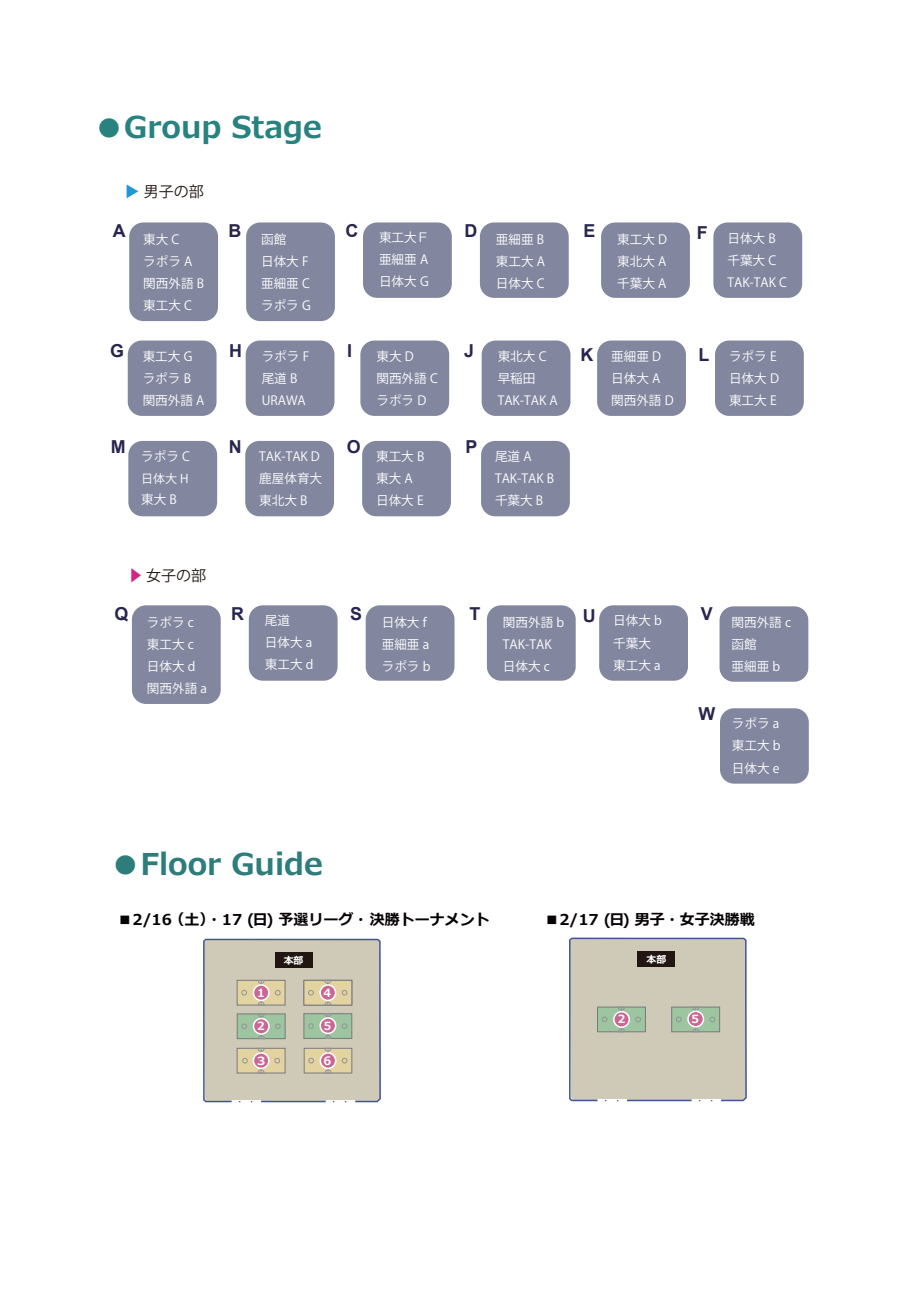
<style>
.page{position:relative;width:919px;height:1289px;background:#fff}
.page>*{position:absolute;margin:0;border:0;box-sizing:border-box;transform-origin:0 0}
.t1{font:700 30px "Meiryo";color:#278280}
.t2{font:700 30px "Meiryo";color:#2e7d7b}
.t3{font:700 17.85px "Arial";color:#28254f}
.t4{font:700 15px "Meiryo";color:#070304}
.t5{font:15px "Koz Go Pr 6 N";color:#211814}
.t6{font:12.6px/22px "Koz Go Pr 6 N";color:#fff}
.t7{font:12px "Koz Go Pr 6 N";color:#fff}
.t8{font:700 11.55px "Meiryo";color:#fff}
.t9{font:700 11.25px "Meiryo";color:#fff}
.t10{font:700 11.25px "Meiryo";color:#fff;scale:1.09 1}
.t11{font:700 9.9px "Meiryo";color:#fff}
.t12{font:6px "Koz Go Pr 6 N";color:#211814}
.s1{font-family:"Meiryo";font-weight:700;font-size:18px;color:#2098d5}
.s2{font-family:"Arial";font-weight:700;font-size:17.85px;color:#28254f}
.s3{color:#d4257f}
</style>
<div class="page">
<div style="left:129px;top:222px;width:89px;height:99px;background:#82879f;border-radius:14px"></div>
<div style="left:246px;top:222px;width:89px;height:99px;background:#82879f;border-radius:14px"></div>
<div style="left:363px;top:222px;width:89px;height:76px;background:#82879f;border-radius:14px"></div>
<div style="left:480px;top:222px;width:88px;height:76px;background:#82879f;border-radius:14px"></div>
<div style="left:601px;top:222px;width:88px;height:76px;background:#82879f;border-radius:14px"></div>
<div style="left:713px;top:222px;width:89px;height:76px;background:#82879f;border-radius:14px"></div>
<div style="left:128px;top:340px;width:88px;height:76px;background:#82879f;border-radius:14px"></div>
<div style="left:246px;top:340px;width:88px;height:76px;background:#82879f;border-radius:14px"></div>
<div style="left:360px;top:340px;width:89px;height:76px;background:#82879f;border-radius:14px"></div>
<div style="left:481px;top:340px;width:89px;height:76px;background:#82879f;border-radius:14px"></div>
<div style="left:597px;top:340px;width:89px;height:76px;background:#82879f;border-radius:14px"></div>
<div style="left:720px;top:708px;width:88px;height:75px;background:#82879f;border-radius:14px"></div>
<div style="left:128px;top:441px;width:89px;height:75px;background:#82879f;border-radius:14px"></div>
<div style="left:245px;top:441px;width:89px;height:75px;background:#82879f;border-radius:14px"></div>
<div style="left:362px;top:441px;width:89px;height:75px;background:#82879f;border-radius:14px"></div>
<div style="left:481px;top:441px;width:89px;height:75px;background:#82879f;border-radius:14px"></div>
<div style="left:719px;top:606px;width:89px;height:75px;background:#82879f;border-radius:14px"></div>
<svg style="left:203px;top:938px;width:178px;height:164px;background:#c3bead"></svg>
<div style="left:253px;top:984px;width:16px;height:16px;background:#ca6794;border-radius:50%"></div>
<div style="left:253px;top:984px;width:16px;height:17px;border:2px solid #fff;border-radius:50%"></div>
<div style="left:715px;top:340px;width:88px;height:76px;background:#82879f;border-radius:14px"></div>
<svg style="left:569px;top:937px;width:178px;height:164px;background:#c3c1b1"></svg>
<div style="left:613px;top:1011px;width:16px;height:16px;background:#ca6794;border-radius:50%"></div>
<div style="left:613px;top:1010px;width:17px;height:17px;border:2px solid #fff;border-radius:50%"></div>
<div style="left:132px;top:605px;width:89px;height:99px;background:#82879f;border-radius:14px"></div>
<div style="left:249px;top:605px;width:88px;height:75px;background:#82879f;border-radius:14px"></div>
<div style="left:365px;top:605px;width:89px;height:75px;background:#82879f;border-radius:14px"></div>
<div style="left:487px;top:605px;width:88px;height:75px;background:#82879f;border-radius:14px"></div>
<div style="left:599px;top:605px;width:89px;height:75px;background:#82879f;border-radius:14px"></div>
<h1 class="t1" style="left:94px;top:106px;width:229px">●Group Stage</h1>
<p class="t5" style="left:122px;top:183px;width:83px"><span class="s1">▶</span> 男子の部</p>
<p class="t6" style="left:143px;top:228px;width:62px;text-indent:-31px"><sup>A</sup> 東大C<br>ラポラ A関西外語 B東工大 C</p>
<p class="t6" style="left:261px;top:228px;width:51px;text-indent:-33px"><sup>B</sup> 函館<br>日体大 F亜細亜 Cラポラ G</p>
<p class="t6" style="left:379px;top:227px;width:52px;text-align:justify;text-indent:-34px"><sup>C</sup> 東工大Ｆ亜細亜 A日体大 G</p>
<p class="t6" style="left:496px;top:228px;width:51px;text-align:justify;text-indent:-31px"><sup>D</sup> 亜細亜 B東工大 A日体大 C</p>
<p class="t6" style="left:617px;top:228px;width:51px;text-align:justify;text-indent:-34px"><sup>E</sup> 東工大 D東北大 A千葉大 A</p>
<h2 class="t3" style="left:696px;top:220px;width:12px">F</h2>
<h2 class="t3" style="left:580px;top:342px;width:14px">K</h2>
<p class="t6" style="left:727px;top:227px;width:61px">日体大 B千葉大 C<br>TAK-TAK C</p>
<p class="t6" style="left:143px;top:345px;width:63px;text-indent:-33px"><sup>G</sup> 東工大 Gラポラ B関西外語 A</p>
<p class="t6" style="left:262px;top:345px;width:49px;text-indent:-33px"><sup>H</sup> ラポラ F尾道 B<br>URAWA</p>
<h2 class="t3" style="left:347px;top:338px;width:6px">I</h2>
<p class="t6" style="left:376px;top:345px;width:63px">東大 D<br>関西外語 Cラポラ D</p>
<h2 class="t3" style="left:464px;top:338px;width:11px">J</h2>
<p class="t6" style="left:497px;top:345px;width:61px">東北大 C早稲田<br>TAK-TAK A</p>
<p class="t6" style="left:611px;top:345px;width:64px">亜細亜 D日体大 A関西外語 D</p>
<p class="t6" style="left:729px;top:345px;width:51px;text-indent:-31px"><span class="s2">L</span> ラポラ E日体大 D東工大 E</p>
<h2 class="t3" style="left:111px;top:434px;width:16px">M</h2>
<p class="t6" style="left:141px;top:445px;width:50px">ラポラ C</p>
<p class="t7" style="left:141px;top:471px;width:49px">日体大 H</p>
<p class="t6" style="left:141px;top:488px;width:37px">東大 B</p>
<h2 class="t3" style="left:229px;top:434px;width:14px">N</h2>
<p class="t6" style="left:259px;top:445px;width:64px">TAK-TAK D鹿屋体育大東北大 B</p>
<h2 class="t3" style="left:346px;top:434px;width:15px">O</h2>
<p class="t6" style="left:376px;top:445px;width:50px">東工大 B東大 A日体大 E</p>
<h2 class="t3" style="left:465px;top:434px;width:13px">P</h2>
<p class="t6" style="left:495px;top:445px;width:60px">尾道 A<br>TAK-TAK B千葉大 B</p>
<p class="t5" style="left:128px;top:566px;width:80px"><span class="s3">▶</span> 女子の部</p>
<p class="t6" style="left:147px;top:611px;width:62px;text-indent:-33px"><sup>Q</sup> ラポラ c東工大 c日体大 d関西外語 a</p>
<p class="t6" style="left:265px;top:609px;width:50px;text-indent:-34px"><sup>R</sup> 尾道<br>日体大 a東工大 d</p>
<p class="t6" style="left:382px;top:611px;width:50px;text-indent:-31px"><sup>S</sup> 日体大 f亜細亜 aラポラ b</p>
<h2 class="t3" style="left:469px;top:601px;width:12px">T</h2>
<p class="t6" style="left:503px;top:611px;width:63px">関西外語 b<br>TAK-TAK日体大 c</p>
<p class="t6" style="left:613px;top:610px;width:50px;text-indent:-31px"><sup>U</sup> 日体大 b千葉大東工大 a</p>
<h1 class="t2" style="left:111px;top:842px;width:214px">●Floor Guide</h1>
<p class="t6" style="left:731px;top:611px;width:61px;text-indent:-31px"><sup>V</sup> 関西外語 c函館<br>亜細亜 b</p>
<h2 class="t3" style="left:698px;top:701px;width:18px">W</h2>
<p class="t6" style="left:731px;top:713px;width:50px;text-align:justify">ラポラ a東工大 b日体大 e</p>
<p class="t4" style="left:117px;top:908px;width:373px">■2/16 （土）・17 (日) 予選リーグ・ 決勝トーナメント</p>
<p class="t9" style="left:257px;top:984px;width:9px">1</p>
<p class="t9" style="left:257px;top:1018px;width:9px">2</p>
<p class="t10" style="left:257px;top:1052px;width:9px">3</p>
<p class="t11" style="left:284px;top:953px;width:21px">本部</p>
<p class="t9" style="left:324px;top:985px;width:9px">1</p>
<p class="t9" style="left:323px;top:985px;width:9px">4</p>
<p class="t9" style="left:324px;top:1017px;width:9px">5</p>
<p class="t8" style="left:323px;top:1052px;width:9px">6</p>
<p class="t12" style="left:237px;top:1098px;width:19px">・　・</p>
<p class="t12" style="left:331px;top:1098px;width:19px">・　・</p>
<p class="t4" style="left:544px;top:908px;width:212px">■2/17 (日) 男子・女子決勝戦</p>
<p class="t9" style="left:617px;top:1011px;width:9px">2</p>
<p class="t11" style="left:646px;top:952px;width:21px">本部</p>
<p class="t9" style="left:691px;top:1011px;width:9px">5</p>
<p class="t12" style="left:602px;top:1097px;width:19px">・　・</p>
<p class="t12" style="left:696px;top:1097px;width:19px">・　・</p>
</div>
